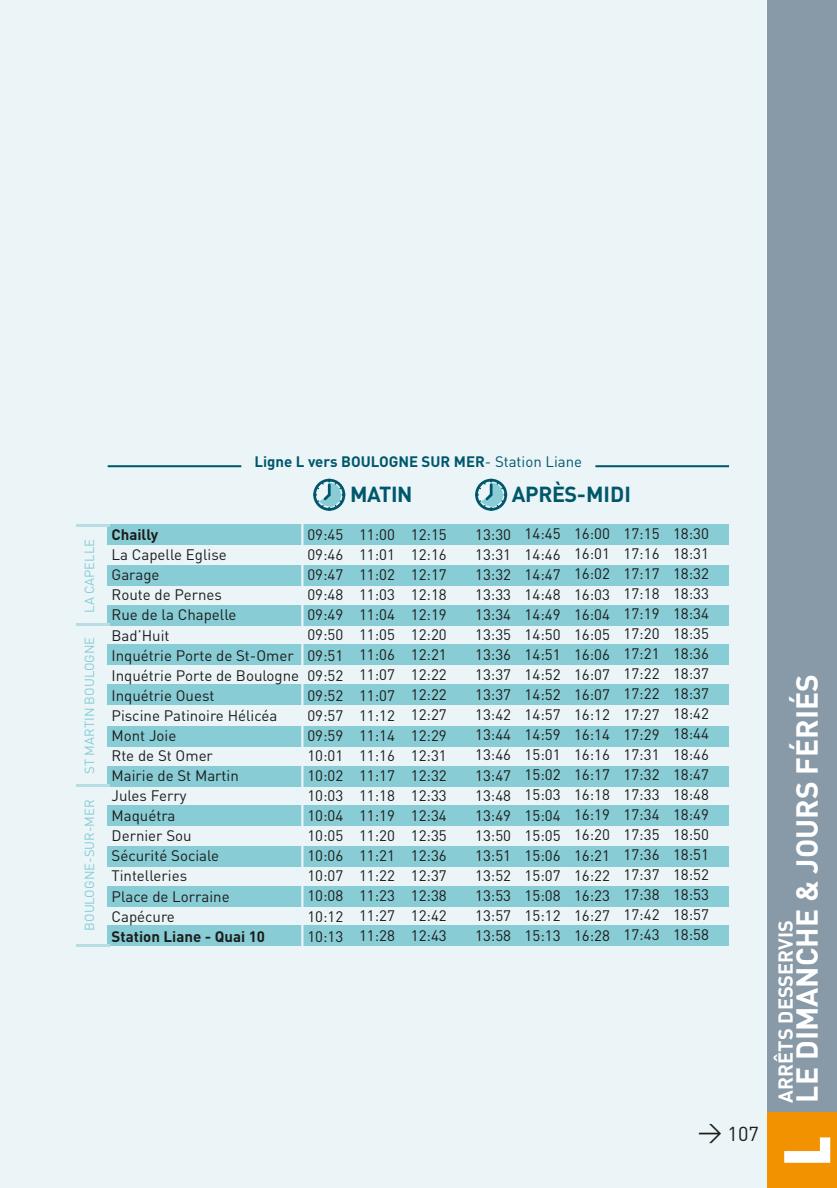
<style>
.page{position:relative;width:837px;height:1188px;background:#fff}
.page>*{position:absolute;margin:0;border:0;box-sizing:border-box;transform-origin:0 0}
.t1{font:700 62.2px "Avant Garde";color:#fff}
.t2{font:700 30px "DIN";color:#fff}
.t3{font:700 21.6px "DIN";letter-spacing:-.02em;color:#00576b}
.t4{font:700 20px "DIN";color:#fff}
.t5{font:20px "DIN";color:#1d1d1b}
.t6{font:15px/20px "DIN";color:#1d1d1b;text-align:justify}
.t7{font:700 15px "DIN";color:#00576b}
.t8{font:700 15px "DIN";color:#1d1d1b}
.t9{font:13px "DIN";color:#88ccd5}
.s1{font-weight:400}
.s2{font-size:24px}
</style>
<div class="page">
<div style="left:0;top:0;width:836px;height:1188px;background:#ebf5f8"></div>
<div style="left:767px;top:0;width:69px;height:1188px;background:#8899a7"></div>
<div style="left:767px;top:1112px;width:69px;height:76px;background:#f39200"></div>
<svg style="left:313px;top:479px;width:32px;height:32px"></svg>
<svg style="left:475px;top:479px;width:32px;height:32px"></svg>
<hr style="left:108px;top:465px;width:133px;height:2px;background:#00576b">
<hr style="left:595px;top:465px;width:133px;height:2px;background:#00576b">
<div style="left:108px;top:925px;width:620px;height:21px;background:#88ccd5"></div>
<div style="left:108px;top:524px;width:620px;height:21px;background:#88ccd5"></div>
<div style="left:108px;top:565px;width:620px;height:21px;background:#88ccd5"></div>
<div style="left:108px;top:605px;width:620px;height:20px;background:#88ccd5"></div>
<div style="left:108px;top:644px;width:620px;height:21px;background:#88ccd5"></div>
<div style="left:108px;top:684px;width:620px;height:20px;background:#88ccd5"></div>
<div style="left:108px;top:726px;width:620px;height:20px;background:#88ccd5"></div>
<div style="left:108px;top:766px;width:620px;height:21px;background:#88ccd5"></div>
<div style="left:108px;top:805px;width:620px;height:21px;background:#88ccd5"></div>
<div style="left:108px;top:846px;width:620px;height:21px;background:#88ccd5"></div>
<div style="left:108px;top:886px;width:620px;height:20px;background:#88ccd5"></div>
<hr style="left:77px;top:524px;width:33px;height:3px;background:#b8dee4">
<hr style="left:77px;top:944px;width:33px;height:2px;background:#b8dee4">
<hr style="left:77px;top:784px;width:33px;height:3px;background:#b8dee4">
<hr style="left:77px;top:623px;width:33px;height:2px;background:#b8dee4">
<hr style="left:301px;top:517px;width:2px;height:440px;background:#ebf5f8">
<p class="t9" style="left:81px;top:613px;width:75px;rotate:-90deg">LA CAPELLE</p>
<p class="t9" style="left:81px;top:774px;width:138px;rotate:-90deg">ST MARTIN BOULOGNE</p>
<p class="t9" style="left:81px;top:931px;width:133px;rotate:-90deg">BOULOGNE-SUR-MER</p>
<p class="t7" style="left:254px;top:452px;width:329px">Ligne L vers BOULOGNE SUR MER<span class="s1">- Station Liane</span></p>
<h3 class="t3" style="left:350px;top:480px;width:64px">MATIN</h3>
<h3 class="t3" style="left:511px;top:480px;width:120px">APRÈS-MIDI</h3>
<p class="t8" style="left:111px;top:525px;width:48px">Chailly</p>
<p class="t6" style="left:111px;top:544px;width:189px;text-align:left">La Capelle Eglise<br>Garage<br>Route de Pernes<br>Rue de la Chapelle<br>Bad’Huit<br>Inquétrie Porte de St-Omer<br>Inquétrie Porte de Boulogne<br>Inquétrie Ouest<br>Piscine Patinoire Hélicéa<br>Mont Joie<br>Rte de St Omer<br>Mairie de St Martin<br>Jules Ferry<br>Maquétra<br>Dernier Sou<br>Sécurité Sociale<br>Tintelleries<br>Place de Lorraine<br>Capécure</p>
<p class="t8" style="left:111px;top:926px;width:155px">Station Liane - Quai 10</p>
<p class="t6" style="left:307px;top:524px;width:37px">09:45<br>09:46<br>09:47<br>09:48<br>09:49<br>09:50<br>09:51<br>09:52<br>09:52<br>09:57<br>09:59<br>10:01<br>10:02<br>10:03<br>10:04<br>10:05<br>10:06<br>10:07<br>10:08<br>10:12<br>10:13</p>
<p class="t6" style="left:359px;top:524px;width:37px">11:00<br>11:01<br>11:02<br>11:03<br>11:04<br>11:05<br>11:06<br>11:07<br>11:07<br>11:12<br>11:14<br>11:16<br>11:17<br>11:18<br>11:19<br>11:20<br>11:21<br>11:22<br>11:23<br>11:27<br>11:28</p>
<p class="t6" style="left:410px;top:524px;width:37px">12:15<br>12:16<br>12:17<br>12:18<br>12:19<br>12:20<br>12:21<br>12:22<br>12:22<br>12:27<br>12:29<br>12:31<br>12:32<br>12:33<br>12:34<br>12:35<br>12:36<br>12:37<br>12:38<br>12:42<br>12:43</p>
<p class="t6" style="left:475px;top:524px;width:37px">13:30<br>13:31<br>13:32<br>13:33<br>13:34<br>13:35<br>13:36<br>13:37<br>13:37<br>13:42<br>13:44<br>13:46<br>13:47<br>13:48<br>13:49<br>13:50<br>13:51<br>13:52<br>13:53<br>13:57<br>13:58</p>
<p class="t6" style="left:524px;top:524px;width:37px">14:45<br>14:46<br>14:47<br>14:48<br>14:49<br>14:50<br>14:51<br>14:52<br>14:52<br>14:57<br>14:59<br>15:01<br>15:02<br>15:03<br>15:04<br>15:05<br>15:06<br>15:07<br>15:08<br>15:12<br>15:13</p>
<p class="t6" style="left:574px;top:523px;width:37px">16:00<br>16:01<br>16:02<br>16:03<br>16:04<br>16:05<br>16:06<br>16:07<br>16:07<br>16:12<br>16:14<br>16:16<br>16:17<br>16:18<br>16:19<br>16:20<br>16:21<br>16:22<br>16:23<br>16:27<br>16:28</p>
<p class="t6" style="left:623px;top:523px;width:37px">17:15<br>17:16<br>17:17<br>17:18<br>17:19<br>17:20<br>17:21<br>17:22<br>17:22<br>17:27<br>17:29<br>17:31<br>17:32<br>17:33<br>17:34<br>17:35<br>17:36<br>17:37<br>17:38<br>17:42<br>17:43</p>
<p class="t6" style="left:672px;top:523px;width:37px">18:30<br>18:31<br>18:32<br>18:33<br>18:34<br>18:35<br>18:36<br>18:37<br>18:37<br>18:42<br>18:44<br>18:46<br>18:47<br>18:48<br>18:49<br>18:50<br>18:51<br>18:52<br>18:53<br>18:57<br>18:58</p>
<h3 class="t5" style="left:697px;top:1121px;width:63px"><span class="s2">&gt;</span> 107</h3>
<h2 class="t2" style="left:787px;top:1102px;width:430px;rotate:-90deg">LE DIMANCHE &amp; JOURS FÉRIÉS</h2>
<h1 class="t1" style="left:766px;top:1167px;width:32px;rotate:-90deg">L</h1>
<h3 class="t4" style="left:772px;top:1102px;width:184px;rotate:-90deg">ARRÊTS DESSERVIS</h3>
</div>
